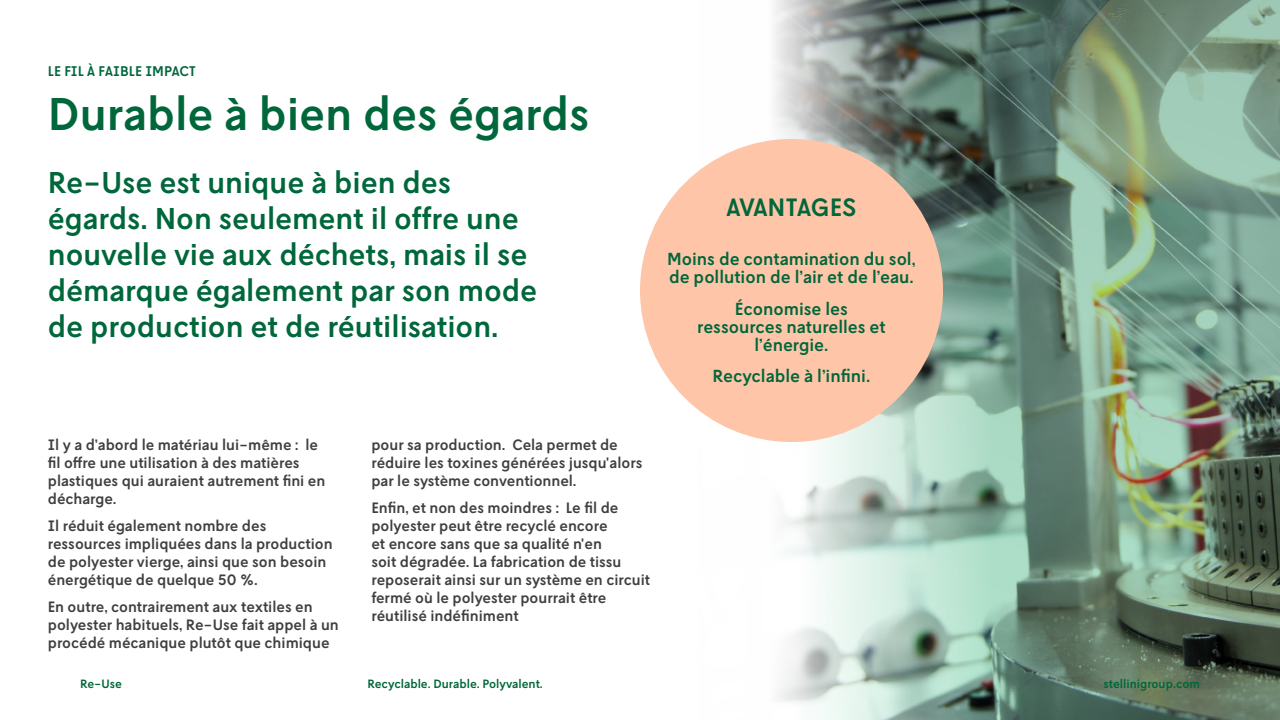
<style>
.page{position:relative;width:1280px;height:720px;background:#fff}
.page>*{position:absolute;margin:0;border:0;box-sizing:border-box;transform-origin:0 0}
.Titels{font:500 45.8px "L10";color:#00673b}
.t1{font:500 30px/36px "L10";color:#00673b}
.t2{font:500 25px "L10";letter-spacing:-.005em;color:#00673b}
.t3{font:500 17.4px/18px "L10";color:#00673b;text-align:center}
.t4{font:500 15px/18px "L10";color:#3f3f41}
.Titels-2{font:500 14px "L10";letter-spacing:.01em;color:#00673b}
.t5{font:500 12px "L10";color:#00673b}
</style>
<div class="page">
<img style="left:774px;top:0;width:506px;height:720px">
<svg style="left:640px;top:132px;width:310px;height:317px;background:#eec7b0"></svg>
<p class="Titels-2" style="left:48px;top:63px;width:149px">LE FIL À FAIBLE IMPACT</p>
<p class="Titels" style="left:48px;top:88px;width:543px">Durable à bien des égards</p>
<p class="t1" style="left:48px;top:165px;width:491px">Re-Use est unique à bien des égards. Non seulement il offre une nouvelle vie aux déchets, mais il se démarque également par son mode de production et de réutilisation.</p>
<p class="t2" style="left:727px;top:193px;width:131px">AVANTAGES</p>
<p class="t3" style="left:667px;top:250px;width:250px">Moins de contamination du sol,</p>
<p class="t3" style="left:669px;top:268px;width:246px">de pollution de l’air et de l’eau.</p>
<p class="t3" style="left:697px;top:300px;width:190px">Économise les ressources naturelles et l’énergie.</p>
<p class="t3" style="left:713px;top:367px;width:159px">Recyclable à l’infini.</p>
<p class="t4" style="left:48px;top:436px;width:279px">Il y a d’abord le matériau lui-même : le fil offre une utilisation à des matières plastiques qui auraient autrement fini en décharge.</p>
<p class="t4" style="left:48px;top:517px;width:286px">Il réduit également nombre des ressources impliquées dans la production de polyester vierge, ainsi que son besoin énergétique de quelque 50 %.</p>
<p class="t4" style="left:48px;top:598px;width:292px">En outre, contrairement aux textiles en polyester habituels, Re-Use fait appel à un procédé mécanique plutôt que chimique</p>
<p class="t4" style="left:371px;top:436px;width:272px">pour sa production. Cela permet de réduire les toxines générées jusqu'alors par le système conventionnel.</p>
<p class="t4" style="left:371px;top:499px;width:280px">Enfin, et non des moindres : Le fil de polyester peut être recyclé encore<br>et encore sans que sa qualité n'en<br>soit dégradée. La fabrication de tissu reposerait ainsi sur un système en circuit fermé où le polyester pourrait être réutilisé indéfiniment</p>
<p class="t5" style="left:80px;top:677px;width:43px">Re-Use</p>
<p class="t5" style="left:368px;top:677px;width:177px">Recyclable. Durable. Polyvalent.</p>
<p class="t5" style="left:1104px;top:677px;width:98px">stellinigroup.com</p>
</div>
